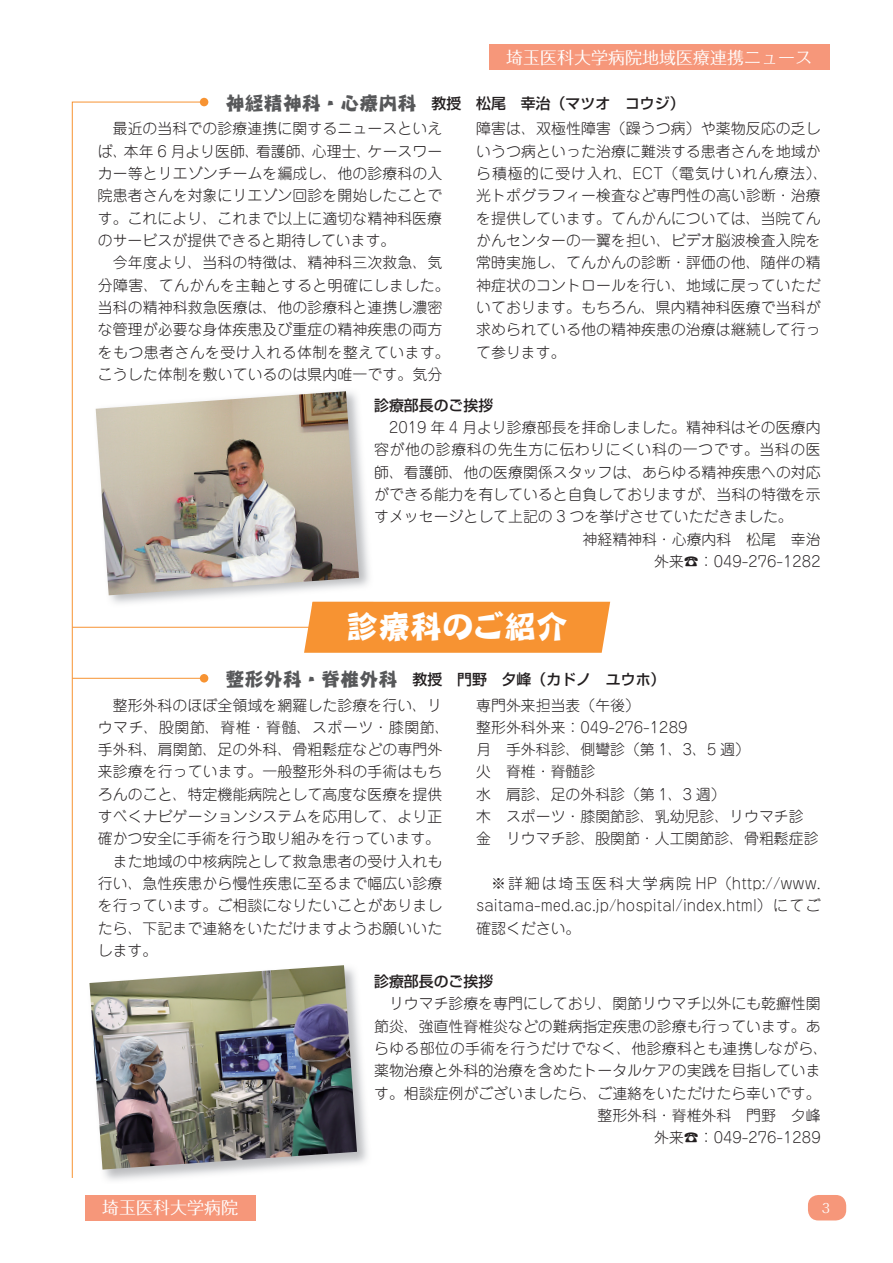
<style>
.page{position:relative;width:893px;height:1263px;background:#fff}
.page>*{position:absolute;margin:0;border:0;box-sizing:border-box;transform-origin:0 0}
.t1{font:31.95px "DF Kyo Geki W7 WING RKSJ H";color:#fff}
.t2{font:16.95px "Folk Pro";color:#fff}
.t3{font:300 14.85px/22.4px "Jun 101 Pro";letter-spacing:.005em;color:#231f20;text-align:justify}
.t4{font:500 14.85px "Shin Go Pro";color:#231f20}
.t5{font:300 14.85px "Jun 101 Pro";letter-spacing:.035em;color:#231f20}
.t6{font:300 14.85px "Jun 101 Pro";letter-spacing:.04em;color:#231f20}
.t7{font:12.75px "Folk Pro";color:#fff}
.s1{font-family:"DF Kyo Geki W7 WING RKSJ H";font-weight:400;font-size:19.2px;color:#57585a}
</style>
<div class="page">
<hr style="left:72px;top:627px;width:238px;height:1px;background:#f79332">
<svg style="left:72px;top:102px;width:133px;height:1076px"></svg>
<div style="left:200px;top:98px;width:8px;height:8px;background:#f79332;border-radius:50%"></div>
<hr style="left:72px;top:678px;width:132px;height:1px;background:#f79332">
<div style="left:200px;top:674px;width:8px;height:8px;background:#f79332;border-radius:50%"></div>
<div style="left:304px;top:602px;width:306px;height:51px;background:#f79332"></div>
<div style="left:808px;top:1195px;width:38px;height:25px;background:#f6977a;border-radius:10px"></div>
<div style="left:85px;top:1195px;width:170px;height:25px;background:#f6977a"></div>
<div style="left:489px;top:45px;width:340px;height:25px;background:#f6977a"></div>
<img style="left:94px;top:387px;width:280px;height:220px">
<img style="left:312px;top:602px;width:62px;height:5px">
<img style="left:96px;top:391px;width:263px;height:204px">
<img style="left:88px;top:963px;width:280px;height:218px">
<img style="left:89px;top:965px;width:268px;height:204px">
<p class="t2" style="left:506px;top:43px;width:308px">埼玉医科大学病院地域医療連携ニュース</p>
<p class="t4" style="left:225px;top:91px;width:461px"><span class="s1">神経精神科・心療内科</span>　教授　松尾　幸治（マツオ　コウジ）</p>
<p class="t3" style="left:98px;top:116px;width:346px;text-indent:15px">最近の当科での診療連携に関するニュースといえば、本年 6 月より医師、看護師、心理士、ケースワーカー等とリエゾンチームを編成し、他の診療科の入院患者さんを対象にリエゾン回診を開始したことです。これにより、これまで以上に適切な精神科医療のサービスが提供できると期待しています。</p>
<p class="t3" style="left:98px;top:250px;width:353px;text-align:center">今年度より、当科の特徴は、精神科三次救急、気<br>分障害、てんかんを主軸とすると明確にしました。当科の精神科救急医療は、他の診療科と連携し濃密な管理が必要な身体疾患及び重症の精神疾患の両方をもつ患者さんを受け入れる体制を整えています。こうした体制を敷いているのは県内唯一です。気分</p>
<p class="t3" style="left:476px;top:116px;width:353px;text-align:left">障害は、双極性障害（躁うつ病）や薬物反応の乏しいうつ病といった治療に難渋する患者さんを地域から積極的に受け入れ、ECT（電気けいれん療法）、光トポグラフィー検査など専門性の高い診断・治療を提供しています。てんかんについては、当院てんかんセンターの一翼を担い、ビデオ脳波検査入院を常時実施し、てんかんの診断・評価の他、随伴の精神症状のコントロールを行い、地域に戻っていただいております。もちろん、県内精神科医療で当科が求められている他の精神疾患の治療は継続して行って参ります。</p>
<p class="t4" style="left:374px;top:393px;width:121px">診療部長のご挨拶</p>
<p class="t3" style="left:389px;top:414px;width:433px">2019 年 4 月より診療部長を拝命しました。精神科はその医療内</p>
<p class="t5" style="left:374px;top:438px;width:448px">容が他の診療科の先生方に伝わりにくい科の一つです。当科の医</p>
<p class="t3" style="left:374px;top:459px;width:448px">師、看護師、他の医療関係スタッフは、あらゆる精神疾患への対応</p>
<p class="t3" style="left:374px;top:481px;width:448px">ができる能力を有していると自負しておりますが、当科の特徴を示</p>
<p class="t3" style="left:374px;top:504px;width:420px">すメッセージとして上記の 3 つを挙げさせていただきました。</p>
<p class="t3" style="left:583px;top:526px;width:240px">神経精神科・心療内科　松尾　幸治</p>
<p class="t3" style="left:654px;top:548px;width:168px">外来☎：049-276-1282</p>
<h1 class="t1" style="left:346px;top:610px;width:223px">診療科のご紹介</h1>
<p class="t4" style="left:225px;top:667px;width:442px"><span class="s1">整形外科・脊椎外科</span>　教授　門野　夕峰（カドノ　ユウホ）</p>
<p class="t3" style="left:113px;top:692px;width:331px">整形外科のほぼ全領域を網羅した診療を行い、リ</p>
<p class="t6" style="left:98px;top:715px;width:353px">ウマチ、股関節、脊椎・脊髄、スポーツ・膝関節、</p>
<p class="t3" style="left:98px;top:737px;width:346px">手外科、肩関節、足の外科、骨粗鬆症などの専門外</p>
<p class="t3" style="left:98px;top:759px;width:346px">来診療を行っています。一般整形外科の手術はもち</p>
<p class="t3" style="left:98px;top:781px;width:346px">ろんのこと、特定機能病院として高度な医療を提供</p>
<p class="t3" style="left:98px;top:804px;width:346px">すべくナビゲーションシステムを応用して、より正</p>
<p class="t3" style="left:98px;top:826px;width:344px">確かつ安全に手術を行う取り組みを行っています。</p>
<p class="t3" style="left:113px;top:848px;width:331px">また地域の中核病院として救急患者の受け入れも</p>
<p class="t3" style="left:98px;top:870px;width:346px">行い、急性疾患から慢性疾患に至るまで幅広い診療</p>
<p class="t3" style="left:98px;top:893px;width:346px">を行っています。ご相談になりたいことがありまし</p>
<p class="t3" style="left:98px;top:915px;width:346px">たら、下記まで連絡をいただけますようお願いいた</p>
<p class="t3" style="left:98px;top:937px;width:61px">します。</p>
<p class="t3" style="left:476px;top:692px;width:344px;text-align:left">専門外来担当表（午後）<br>整形外科外来：049-276-1289<br>月 手外科診、側彎診（第 1、3、5 週）<br>火 脊椎・脊髄診<br>水 肩診、足の外科診（第 1、3 週）<br>木 スポーツ・膝関節診、乳幼児診、リウマチ診金 リウマチ診、股関節・人工関節診、骨粗鬆症診</p>
<p class="t3" style="left:476px;top:870px;width:346px;text-indent:15px">※詳細は埼玉医科大学病院 HP（http://www. saitama-med.ac.jp/hospital/index.html）にてご確認ください。</p>
<p class="t4" style="left:374px;top:969px;width:121px">診療部長のご挨拶</p>
<p class="t3" style="left:389px;top:991px;width:433px">リウマチ診療を専門にしており、関節リウマチ以外にも乾癬性関</p>
<p class="t3" style="left:374px;top:1013px;width:448px">節炎、強直性脊椎炎などの難病指定疾患の診療も行っています。あ</p>
<p class="t3" style="left:374px;top:1035px;width:455px">らゆる部位の手術を行うだけでなく、他診療科とも連携しながら、</p>
<p class="t3" style="left:374px;top:1058px;width:448px">薬物治療と外科的治療を含めたトータルケアの実践を目指していま</p>
<p class="t3" style="left:374px;top:1080px;width:448px">す。相談症例がございましたら、ご連絡をいただけたら幸いです。</p>
<p class="t3" style="left:597px;top:1102px;width:225px">整形外科・脊椎外科　門野　夕峰</p>
<p class="t3" style="left:654px;top:1125px;width:168px">外来☎：049-276-1289</p>
<p class="t2" style="left:102px;top:1193px;width:138px">埼玉医科大学病院</p>
<p class="t7" style="left:822px;top:1197px;width:10px">3</p>
</div>
